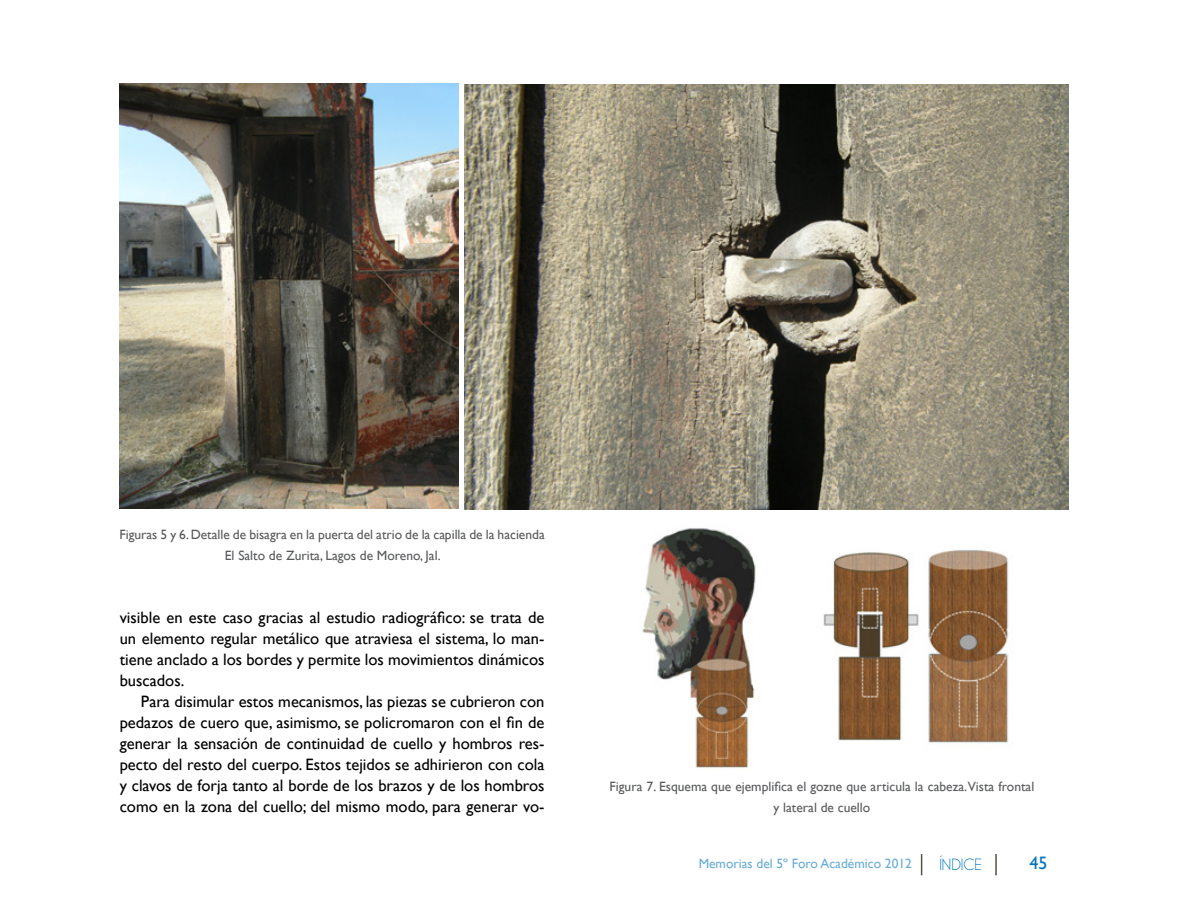
<style>
.page{position:relative;width:1188px;height:918px;background:#fff}
.page>*{position:absolute;margin:0;border:0;box-sizing:border-box;transform-origin:0 0}
.t1{font:18px "Gill Sans";color:#0075be}
.t2{font:16.5px/21px "Gill Sans";color:#000;text-align:justify}
.t3{font:16.5px "Champagne&Limousines";color:#0075be}
.t4{font:13.5px/21px "Gill Sans";color:#58595b;text-align:center}
.t5{font:13.5px "Gill Sans";color:#0075be}
</style>
<div class="page">
<hr style="left:995px;top:854px;width:2px;height:21px;background:#575146">
<svg style="left:921px;top:854px;width:1px;height:21px"></svg>
<img style="left:119px;top:84px;width:339px;height:424px">
<img style="left:465px;top:84px;width:604px;height:426px">
<img style="left:642px;top:528px;width:367px;height:240px">
<p class="t4" style="left:119px;top:524px;width:427px">Figuras 5 y 6. Detalle de bisagra en la puerta del atrio de la capilla de la hacienda<br>El Salto de Zurita, Lagos de Moreno, Jal.</p>
<p class="t2" style="left:120px;top:607px;width:426px">visible en este caso gracias al estudio radiográfico: se trata de un elemento regular metálico que atraviesa el sistema, lo man&shy;tiene anclado a los bordes y permite los movimientos dinámicos buscados.</p>
<p class="t2" style="left:120px;top:691px;width:426px;text-indent:21px">Para disimular estos mecanismos, las piezas se cubrieron con pedazos de cuero que, asimismo, se policromaron con el fin de generar la sensación de continuidad de cuello y hombros res&shy;pecto del resto del cuerpo. Estos tejidos se adhirieron con cola y clavos de forja tanto al borde de los brazos y de los hombros como en la zona del cuello; del mismo modo, para generar vo-</p>
<p class="t4" style="left:610px;top:776px;width:426px">Figura 7. Esquema que ejemplifica el gozne que articula la cabeza.Vista frontal y lateral de cuello</p>
<p class="t5" style="left:699px;top:856px;width:215px">Memorias del 5º Foro Académico 2012</p>
<p class="t3" style="left:939px;top:855px;width:44px">ÍNDICE</p>
<p class="t1" style="left:1029px;top:853px;width:19px">45</p>
</div>
